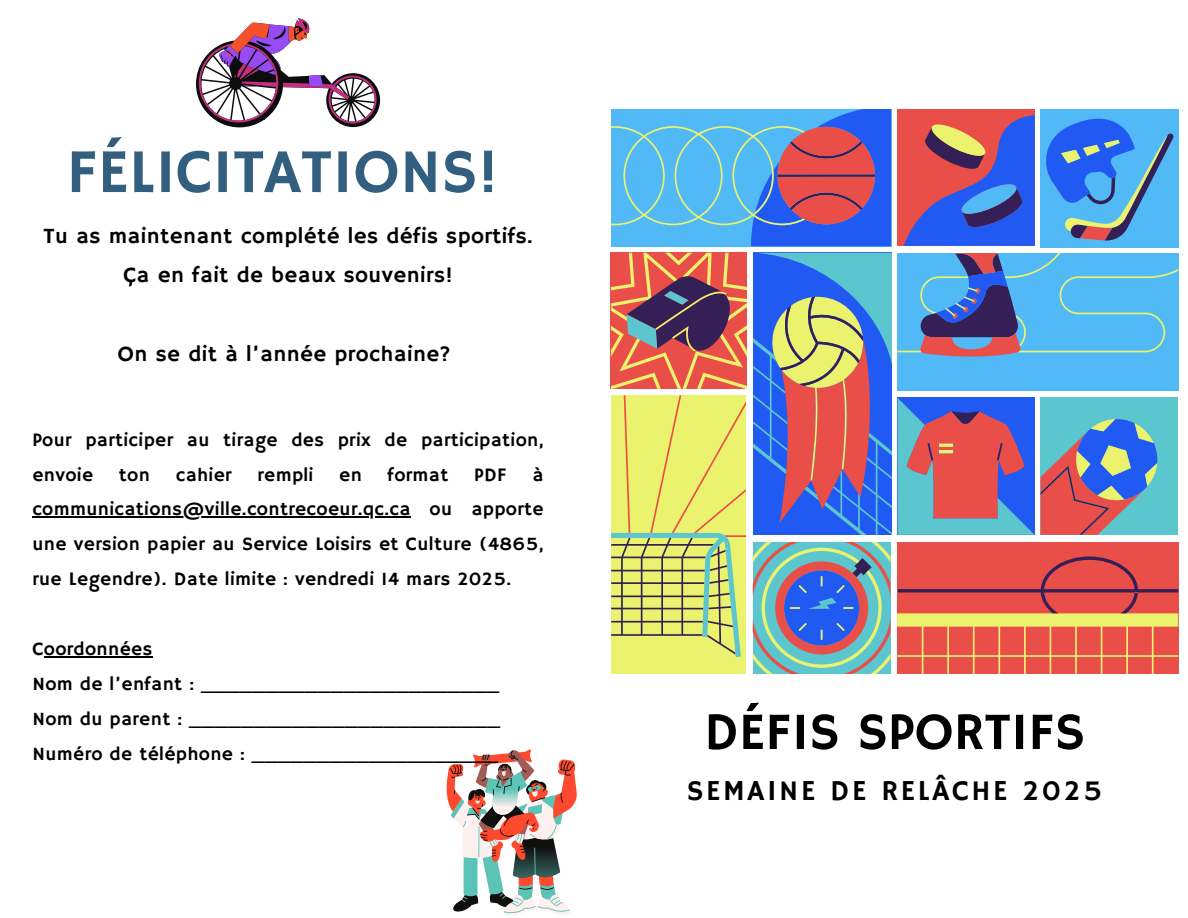
<style>
.page{position:relative;width:1188px;height:918px;background:#fff}
.page>*{position:absolute;margin:0;border:0;box-sizing:border-box;transform-origin:0 0}
.t1{font:62.4px "Hammersmith One";color:#325f80}
.t2{font:52.65px "Hammersmith One";color:#000}
.t3{font:28.95px "Hammersmith One";letter-spacing:.09em;color:#000}
.t4{font:22.05px/39.3px "Hammersmith One";letter-spacing:.02em;color:#000;text-align:center}
.t5{font:19.05px/34.8px "Hammersmith One";letter-spacing:.02em;color:#000}
</style>
<div class="page">
<svg style="left:611px;top:109px;width:280px;height:137px;background:#6793ce"></svg>
<svg style="left:611px;top:253px;width:136px;height:136px;background:#b96056"></svg>
<div style="left:897px;top:253px;width:281px;height:137px;background:#51baf6"></div>
<svg style="left:897px;top:253px;width:281px;height:104px"></svg>
<div style="left:611px;top:395px;width:135px;height:278px;background:#ebf26e"></div>
<svg style="left:611px;top:395px;width:135px;height:262px"></svg>
<svg style="left:753px;top:253px;width:138px;height:282px;background:#767cae"></svg>
<div style="left:898px;top:109px;width:136px;height:137px;background:#ea4e49"></div>
<svg style="left:904px;top:115px;width:130px;height:131px"></svg>
<svg style="left:753px;top:542px;width:137px;height:132px;background:#739ab4"></svg>
<div style="left:1041px;top:109px;width:138px;height:138px;background:#51baf6"></div>
<svg style="left:1046px;top:118px;width:128px;height:123px"></svg>
<svg style="left:898px;top:398px;width:136px;height:137px;background:#8a739b"></svg>
<div style="left:897px;top:542px;width:281px;height:132px;background:#ea4e49"></div>
<svg style="left:897px;top:557px;width:281px;height:117px"></svg>
<div style="left:1041px;top:398px;width:137px;height:137px;background:#5bc6cd"></div>
<svg style="left:1041px;top:419px;width:117px;height:116px"></svg>
<svg style="left:446px;top:749px;width:131px;height:166px"></svg>
<svg style="left:196px;top:18px;width:184px;height:109px"></svg>
<hr style="left:32px;top:517px;width:379px;height:1px;background:#000">
<hr style="left:44px;top:656px;width:109px;height:1px;background:#000">
<h4 class="t1" style="left:67px;top:136px;width:433px">FÉLICITATIONS!</h4>
<h4 class="t4" style="left:44px;top:217px;width:491px">Tu as maintenant complété les défis sportifs.<br>Ça en fait de beaux souvenirs!</h4>
<p class="t4" style="left:118px;top:335px;width:335px">On se dit à l’année prochaine?</p>
<p class="t5" style="left:32px;top:423px;width:513px">Pour participer au tirage des prix de participation, envoie</p>
<p class="t5" style="left:119px;top:458px;width:32px">ton</p>
<p class="t5" style="left:176px;top:458px;width:57px">cahier</p>
<p class="t5" style="left:257px;top:458px;width:57px">rempli</p>
<p class="t5" style="left:339px;top:458px;width:24px">en</p>
<p class="t5" style="left:388px;top:458px;width:62px">format</p>
<p class="t5" style="left:474px;top:458px;width:34px">PDF</p>
<p class="t5" style="left:532px;top:458px;width:13px">à</p>
<p class="t5" style="left:32px;top:493px;width:513px;text-align:justify">communications@ville.contrecoeur.qc.ca ou apporte une version papier au Service Loisirs et Culture (4865, rue Legendre). Date limite : vendredi 14 mars 2025.</p>
<p class="t5" style="left:32px;top:632px;width:121px">Coordonnées</p>
<p class="t5" style="left:32px;top:667px;width:468px">Nom de l’enfant : _______________________</p>
<p class="t5" style="left:32px;top:702px;width:469px">Nom du parent : ________________________</p>
<p class="t5" style="left:32px;top:737px;width:467px">Numéro de téléphone : ___________________</p>
<p class="t2" style="left:704px;top:702px;width:383px">DÉFIS SPORTIFS</p>
<h1 class="t3" style="left:687px;top:774px;width:417px">SEMAINE DE RELÂCHE 2025</h1>
</div>
